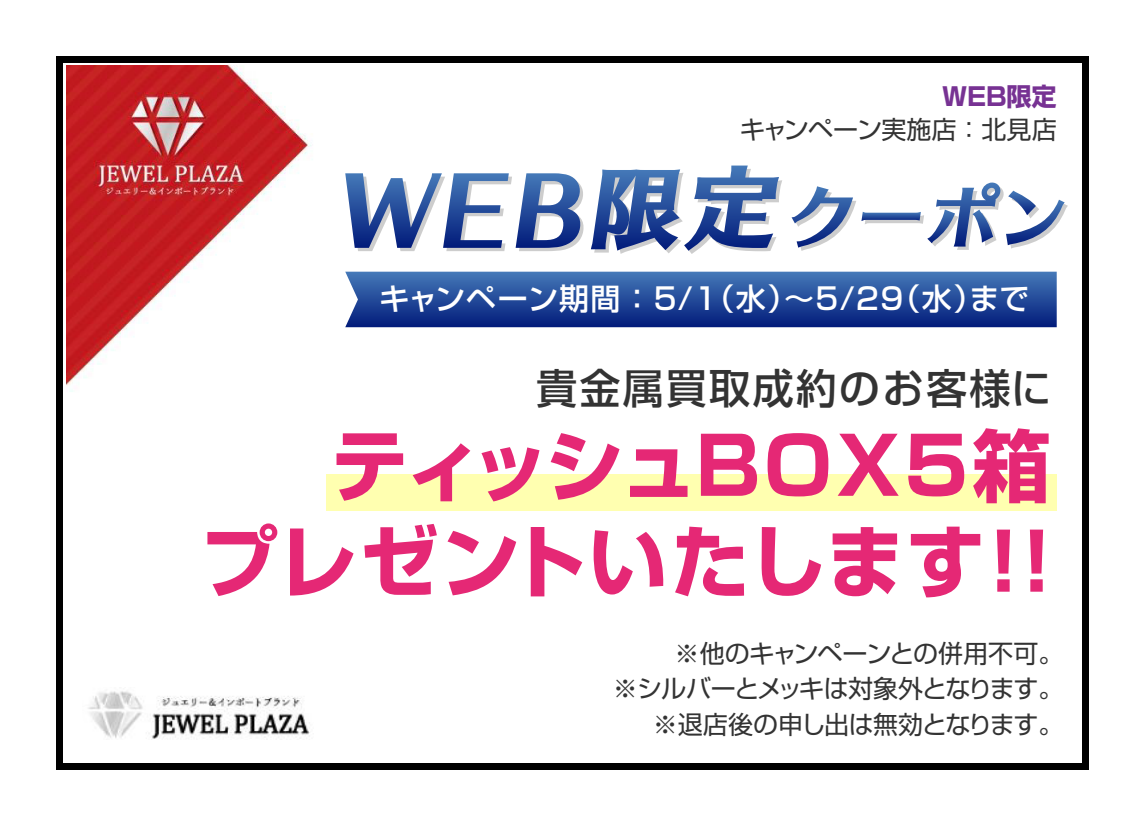
<style>
.page{position:relative;width:1146px;height:820px;background:#fff}
.page>*{position:absolute;margin:0;border:0;box-sizing:border-box;transform-origin:0 0}
.t1{font:700 78.6px/95.7px "Shin Go Pro";letter-spacing:.005em;color:#e52875;text-align:right}
.t2{font:500 41.1px "Shin Go Pro";letter-spacing:.05em;color:#333}
.t3{font:500 30px "Shin Go Pro";letter-spacing:.03em;color:#fff}
.t4{font:24.9px/35.7px "Shin Go Pro";letter-spacing:-.035em;color:#333;text-align:right}
.t5{font:24.9px "Shin Go Pro";letter-spacing:-.015em;color:#333}
.t6{font:700 24.9px "Shin Go Pro";color:#773293}
</style>
<div class="page">
<div style="left:57px;top:56px;width:6px;height:713px;background:#000"></div>
<div style="left:1082px;top:62px;width:6px;height:707px;background:#000"></div>
<div style="left:63px;top:56px;width:1025px;height:6px;background:#000"></div>
<div style="left:63px;top:763px;width:1025px;height:6px;background:#000"></div>
<img style="left:66px;top:66px;width:247px;height:326px">
<img style="left:151px;top:704px;width:159px;height:36px">
<img style="left:88px;top:691px;width:213px;height:48px">
<div style="left:326px;top:474px;width:731px;height:36px;background:#ffffb0"></div>
<svg style="left:345px;top:271px;width:712px;height:56px;background:#284e9b"></svg>
<svg style="left:345px;top:173px;width:239px;height:78px"></svg>
<svg style="left:591px;top:165px;width:191px;height:89px"></svg>
<svg style="left:791px;top:182px;width:277px;height:69px"></svg>
<p class="t6" style="left:942px;top:77px;width:116px">WEB限定</p>
<p class="t5" style="left:740px;top:109px;width:318px">キャンペーン実施店：北見店</p>
<p class="t3" style="left:380px;top:274px;width:651px">キャンペーン期間：5/1（水）～5/29（水）まで</p>
<h2 class="t2" style="left:536px;top:354px;width:517px">貴金属買取成約のお客様に</h2>
<h1 class="t1" style="left:200px;top:409px;width:852px">ティッシュBOX5箱<br>プレゼントいたします!!</h1>
<p class="t4" style="left:613px;top:632px;width:452px">※他のキャンペーンとの併用不可。<br>※シルバーとメッキは対象外となります。※退店後の申し出は無効となります。</p>
</div>
